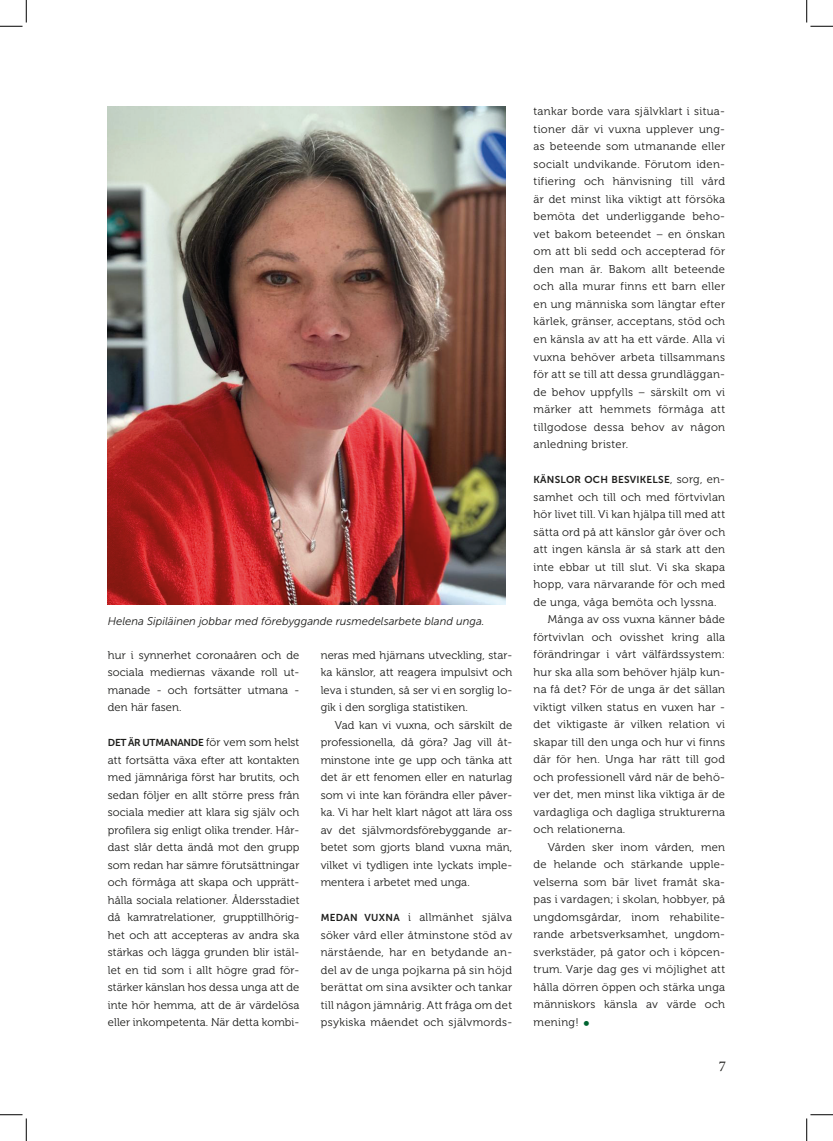
<style>
.page{position:relative;width:833px;height:1141px;background:#fff}
.page>*{position:absolute;margin:0;border:0;box-sizing:border-box;transform-origin:0 0}
.t1{font:15px "Minion Pro";color:#1d1d1b}
.t2{font:11.25px/17.5px "Museo 300";letter-spacing:.02em;color:#1d1d1b;text-align:justify}
.t3{font:italic 11.25px "Museo Sans 300";color:#1d1d1b}
.t4{font:10px "Museo Sans 700";letter-spacing:.025em;color:#1d1d1b}
.t5{font:10px "Museo Sans 700";letter-spacing:-.025em;color:#1d1d1b}
.s1{font-family:"Museo 300";font-size:11.25px}
.s2{font-family:"Museo Sans 700";font-size:10px}
.s3{font-family:"Museo Sans 100";font-size:18.75px;color:#006431}
</style>
<div class="page">
<img style="left:108px;top:107px;width:397px;height:497px">
<svg style="left:0;top:0;width:27px;height:27px"></svg>
<svg style="left:0;top:1114px;width:27px;height:26px"></svg>
<svg style="left:806px;top:0;width:26px;height:27px"></svg>
<svg style="left:806px;top:1114px;width:26px;height:26px"></svg>
<p class="t3" style="left:108px;top:615px;width:378px">Helena Sipiläinen jobbar med förebyggande rusmedelsarbete bland unga.</p>
<p class="t2" style="left:108px;top:646px;width:193px">hur i synnerhet coronaåren och de sociala mediernas växande roll ut&shy;manade - och fortsätter utmana - den här fasen.</p>
<p class="t5" style="left:108px;top:737px;width:193px">DET ÄR UTMANANDE <span class="s1">för vem som helst</span></p>
<p class="t2" style="left:108px;top:751px;width:193px">att fortsätta växa efter att kontakten med jämnåriga först har brutits, och sedan följer en allt större press från sociala medier att klara sig själv och profilera sig enligt olika trender. Hår&shy;dast slår detta ändå mot den grupp som redan har sämre förutsättningar och förmåga att skapa och upprätt&shy;hålla sociala relationer. Åldersstadiet då kamratrelationer, grupptillhörig&shy;het och att accepteras av andra ska stärkas och lägga grunden blir istäl&shy;let en tid som i allt högre grad för&shy;stärker känslan hos dessa unga att de inte hör hemma, att de är värdelösa eller inkompetenta. När detta kombi-</p>
<p class="t2" style="left:320px;top:646px;width:193px">neras med hjärnans utveckling, star&shy;ka känslor, att reagera impulsivt och leva i stunden, så ser vi en sorglig lo&shy;gik i den sorgliga statistiken.</p>
<p class="t2" style="left:320px;top:716px;width:193px;text-indent:14px">Vad kan vi vuxna, och särskilt de professionella, då göra? Jag vill åt&shy;minstone inte ge upp och tänka att det är ett fenomen eller en naturlag som vi inte kan förändra eller påver&shy;ka. Vi har helt klart något att lära oss av det självmordsförebyggande ar&shy;betet som gjorts bland vuxna män, vilket vi tydligen inte lyckats imple&shy;mentera i arbetet med unga.</p>
<p class="t2" style="left:320px;top:908px;width:193px"><span class="s2">MEDAN VUXNA</span> i allmänhet själva söker vård eller åtminstone stöd av närstående, har en betydande an&shy;del av de unga pojkarna på sin höjd berättat om sina avsikter och tankar till någon jämnårig. Att fråga om det psykiska måendet och självmords-</p>
<p class="t2" style="left:533px;top:103px;width:193px">tankar borde vara självklart i situa&shy;tioner där vi vuxna upplever ung&shy;as beteende som utmanande eller socialt undvikande. Förutom iden&shy;tifiering och hänvisning till vård är det minst lika viktigt att försöka bemöta det underliggande beho&shy;vet bakom beteendet – en önskan om att bli sedd och accepterad för den man är. Bakom allt beteende och alla murar finns ett barn eller en ung människa som längtar efter kärlek, gränser, acceptans, stöd och en känsla av att ha ett värde. Alla vi vuxna behöver arbeta tillsammans för att se till att dessa grundläggan&shy;de behov uppfylls – särskilt om vi märker att hemmets förmåga att tillgodose dessa behov av någon anledning brister.</p>
<p class="t4" style="left:533px;top:474px;width:193px">KÄNSLOR OCH BESVIKELSE<span class="s1">, sorg, en-</span></p>
<p class="t2" style="left:533px;top:488px;width:193px">samhet och till och med förtvivlan hör livet till. Vi kan hjälpa till med att sätta ord på att känslor går över och att ingen känsla är så stark att den inte ebbar ut till slut. Vi ska skapa hopp, vara närvarande för och med de unga, våga bemöta och lyssna.</p>
<p class="t2" style="left:533px;top:610px;width:193px;text-indent:14px">Många av oss vuxna känner både förtvivlan och ovisshet kring alla förändringar i vårt välfärdssystem: hur ska alla som behöver hjälp kun&shy;na få det? För de unga är det sällan viktigt vilken status en vuxen har - det viktigaste är vilken relation vi skapar till den unga och hur vi finns där för hen. Unga har rätt till god och professionell vård när de behö&shy;ver det, men minst lika viktiga är de vardagliga och dagliga strukturerna och relationerna.</p>
<p class="t2" style="left:533px;top:838px;width:193px;text-indent:14px">Vården sker inom vården, men de helande och stärkande upple&shy;velserna som bär livet framåt ska&shy;pas i vardagen; i skolan, hobbyer, på ungdomsgårdar, inom rehabilite&shy;rande arbetsverksamhet, ungdom&shy;sverkstäder, på gator och i köpcen&shy;trum. Varje dag ges vi möjlighet att hålla dörren öppen och stärka unga människors känsla av värde och mening! <span class="s3">•</span></p>
<h1 class="t1" style="left:718px;top:1055px;width:9px">7</h1>
</div>
